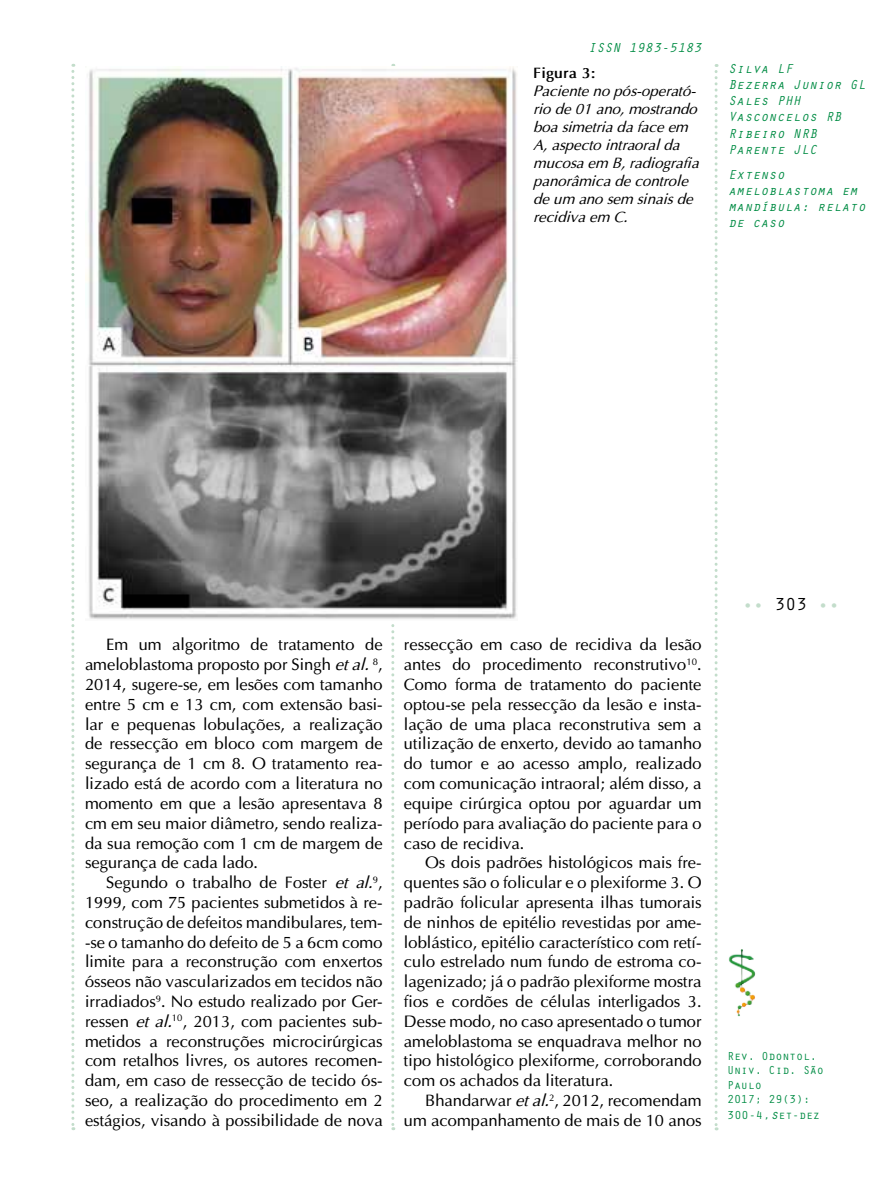
<style>
.page{position:relative;width:893px;height:1191px;background:#fff}
.page>*{position:absolute;margin:0;border:0;box-sizing:border-box;transform-origin:0 0}
.t1{font:18px "Orator Std";color:#c3ddcb}
.t2{font:16.5px/19.8px "Optima";color:#000;text-align:justify}
.t3{font:italic 15px/18px "Optima";color:#000}
.t4{font:700 15px "Optima";color:#000}
.t5{font:italic 13.5px/16.2px "Orator Std";color:#008c44}
.t6{font:12px/14.4px "Orator Std";letter-spacing:-.025em;color:#008c44}
.s1{font-style:italic}
.s2{color:#000}
.s3{font-style:italic;font-size:13.5px}
</style>
<div class="page">
<svg style="left:715px;top:64px;width:3px;height:1066px"></svg>
<svg style="left:391px;top:64px;width:3px;height:1066px"></svg>
<svg style="left:71px;top:64px;width:3px;height:1066px"></svg>
<img style="left:728px;top:949px;width:28px;height:67px">
<img style="left:86px;top:66px;width:431px;height:554px">
<p class="t5" style="left:588px;top:39px;width:115px">ISSN 1983-5183</p>
<p class="t4" style="left:533px;top:64px;width:64px">Figura 3:</p>
<p class="t3" style="left:533px;top:82px;width:167px">Paciente no pós-operató&shy;rio de 01 ano, mostrando boa simetria da face em<br>A, aspecto intraoral da mucosa em B, radiografia panorâmica de controle de um ano sem sinais de recidiva em C.</p>
<p class="t5" style="left:728px;top:60px;width:139px">Silva LF<br>Bezerra Junior GL<br>Sales PHH<br>Vasconcelos RB<br>Ribeiro NRB<br>Parente JLC</p>
<p class="t5" style="left:728px;top:165px;width:139px">Extenso ameloblastoma em mandíbula: relato de caso</p>
<p class="t2" style="left:85px;top:635px;width:299px;text-indent:21px">Em um algoritmo de tratamento de ameloblastoma proposto por Singh <span class="s1">et al.</span> <sup>8</sup>, 2014, sugere-se, em lesões com tamanho entre 5 cm e 13 cm, com extensão basi&shy;lar e pequenas lobulações, a realização de ressecção em bloco com margem de segurança de 1 cm 8. O tratamento rea&shy;lizado está de acordo com a literatura no momento em que a lesão apresentava 8 cm em seu maior diâmetro, sendo realiza&shy;da sua remoção com 1 cm de margem de segurança de cada lado.</p>
<p class="t2" style="left:85px;top:872px;width:299px;text-indent:21px">Segundo o trabalho de Foster <span class="s1">et al.</span><sup>9</sup>, 1999, com 75 pacientes submetidos à re&shy;construção de defeitos mandibulares, tem--se o tamanho do defeito de 5 a 6cm como limite para a reconstrução com enxertos ósseos não vascularizados em tecidos não irradiados<sup>9</sup>. No estudo realizado por Ger&shy;ressen <span class="s1">et al.</span><sup>10</sup>, 2013, com pacientes sub&shy;metidos a reconstruções microcirúrgicas com retalhos livres, os autores recomen&shy;dam, em caso de ressecção de tecido ós&shy;seo, a realização do procedimento em 2 estágios, visando à possibilidade de nova</p>
<p class="t2" style="left:404px;top:635px;width:299px">ressecção em caso de recidiva da lesão antes do procedimento reconstrutivo<sup>10</sup>.<br>Como forma de tratamento do paciente optou-se pela ressecção da lesão e insta&shy;lação de uma placa reconstrutiva sem a utilização de enxerto, devido ao tamanho do tumor e ao acesso amplo, realizado com comunicação intraoral; além disso, a equipe cirúrgica optou por aguardar um período para avaliação do paciente para o caso de recidiva.</p>
<p class="t2" style="left:404px;top:852px;width:299px;text-indent:21px">Os dois padrões histológicos mais fre&shy;quentes são o folicular e o plexiforme 3. O padrão folicular apresenta ilhas tumorais de ninhos de epitélio revestidas por ame&shy;loblástico, epitélio característico com retí&shy;culo estrelado num fundo de estroma co&shy;lagenizado; já o padrão plexiforme mostra fios e cordões de células interligados 3.<br>Desse modo, no caso apresentado o tumor ameloblastoma se enquadrava melhor no tipo histológico plexiforme, corroborando com os achados da literatura.</p>
<p class="t2" style="left:404px;top:1090px;width:299px;text-align:right">Bhandarwar <span class="s1">et al.</span><sup>2</sup>, 2012, recomendam um acompanhamento de mais de 10 anos</p>
<p class="t1" style="left:742px;top:591px;width:99px">•• <span class="s2">303</span> ••</p>
<p class="t6" style="left:727px;top:1048px;width:98px">Rev. Odontol.<br>Univ. Cid. São<br>Paulo<br>2017; 29(3):</p>
<p class="t6" style="left:727px;top:1107px;width:94px">300-4,<span class="s3">s</span>et-dez</p>
</div>
